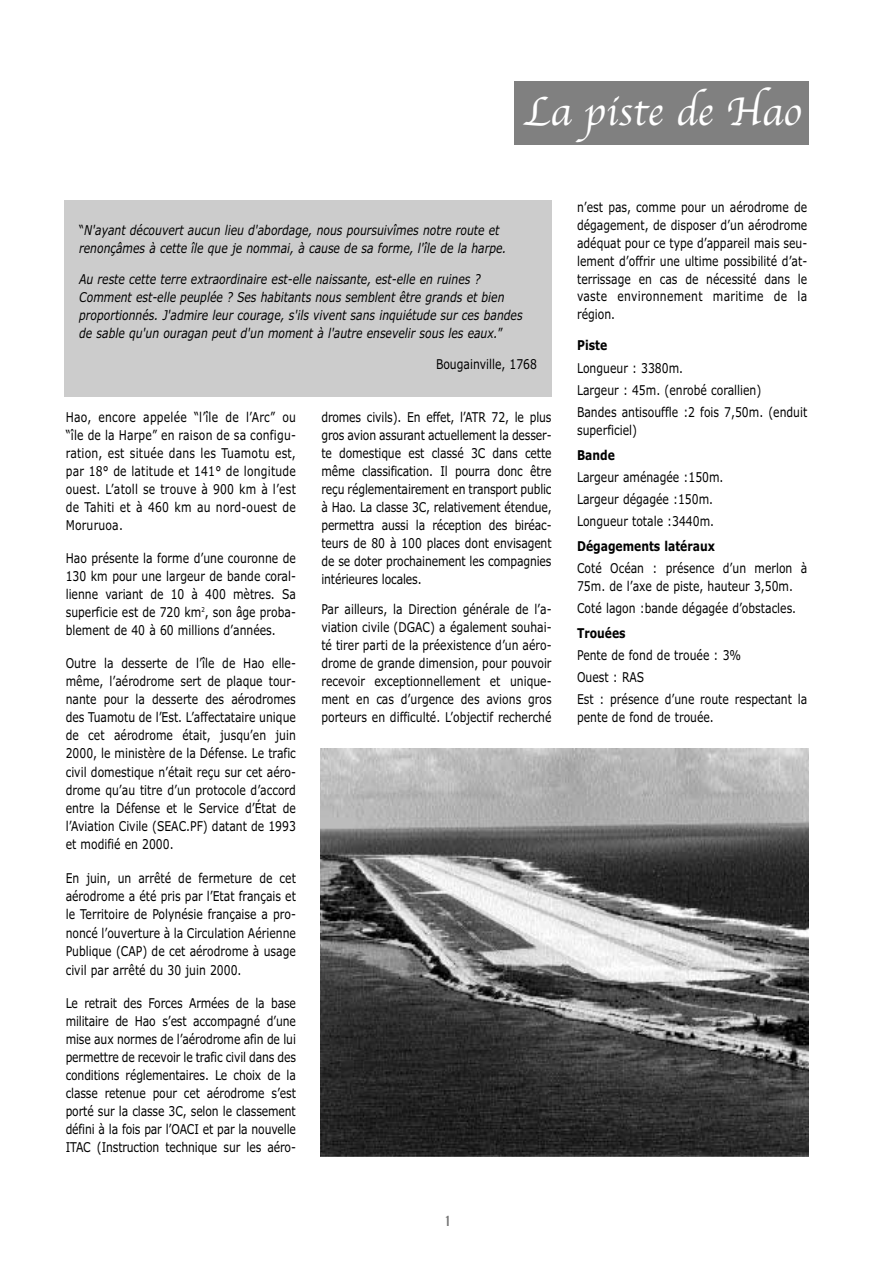
<style>
.page{position:relative;width:893px;height:1263px;background:#fff}
.page>*{position:absolute;margin:0;border:0;box-sizing:border-box;transform-origin:0 0}
.t1{font:42px "Apple Chancery";color:#fff}
.t2{font:13.5px/18px "Verdana";color:#000;text-align:justify;scale:.8 1}
.t3{font:italic 13.5px/18px "Verdana";color:#000;scale:.8 1}
.t4{font:700 13.5px "Verdana";color:#000;scale:.8 1}
.t5{font:13.5px "Gadget";color:#777;scale:.8 1}
.s1{font-style:normal}
</style>
<div class="page">
<img style="left:321px;top:748px;width:487px;height:409px">
<div style="left:514px;top:81px;width:294px;height:64px;background:#808080"></div>
<div style="left:64px;top:200px;width:488px;height:197px;background:#ccc"></div>
<h1 class="t1" style="left:523px;top:89px;width:280px">La piste de Hao</h1>
<p class="t3" style="left:79px;top:222px;width:535px"><span class="s1">“</span>N'ayant découvert aucun lieu d'abordage, nous poursuivîmes notre route et renonçâmes à cette île que je nommai, à cause de sa forme, l'île de la harpe.</p>
<p class="t3" style="left:79px;top:271px;width:555px">Au reste cette terre extraordinaire est-elle naissante, est-elle en ruines ?<br>Comment est-elle peuplée ? Ses habitants nous semblent être grands et bien proportionnés. J'admire leur courage, s'ils vivent sans inquiétude sur ces bandes de sable qu'un ouragan peut d'un moment à l'autre ensevelir sous les eaux.<span class="s1">”</span></p>
<p class="t2" style="left:436px;top:356px;width:128px">Bougainville, 1768</p>
<p class="t2" style="left:66px;top:409px;width:289px">Hao, encore appelée “l’île de l’Arc” ou “île de la Harpe” en raison de sa configu&shy;ration, est située dans les Tuamotu est, par 18° de latitude et 141° de longitude ouest. L’atoll se trouve à 900 km à l’est de Tahiti et à 460 km au nord-ouest de Moruruoa.</p>
<p class="t2" style="left:66px;top:550px;width:289px">Hao présente la forme d’une couronne de 130 km pour une largeur de bande coral&shy;lienne variant de 10 à 400 mètres. Sa superficie est de 720 km<sup>2</sup>, son âge proba&shy;blement de 40 à 60 millions d’années.</p>
<p class="t2" style="left:66px;top:655px;width:289px">Outre la desserte de l’île de Hao elle&shy;même, l’aérodrome sert de plaque tour&shy;nante pour la desserte des aérodromes des Tuamotu de l’Est. L’affectataire unique de cet aérodrome était, jusqu’en juin 2000, le ministère de la Défense. Le trafic civil domestique n’était reçu sur cet aéro&shy;drome qu’au titre d’un protocole d’accord entre la Défense et le Service d’État de l’Aviation Civile (SEAC.PF) datant de 1993 et modifié en 2000.</p>
<p class="t2" style="left:66px;top:870px;width:289px;line-height:18.5px">En juin, un arrêté de fermeture de cet aérodrome a été pris par l’Etat français et le Territoire de Polynésie française a pro&shy;noncé l’ouverture à la Circulation Aérienne Publique (CAP) de cet aérodrome à usage civil par arrêté du 30 juin 2000.</p>
<p class="t2" style="left:66px;top:995px;width:289px">Le retrait des Forces Armées de la base militaire de Hao s’est accompagné d’une mise aux normes de l’aérodrome afin de lui permettre de recevoir le trafic civil dans des conditions réglementaires. Le choix de la classe retenue pour cet aérodrome s’est porté sur la classe 3C, selon le classement défini à la fois par l’OACI et par la nouvelle ITAC (Instruction technique sur les aéro-</p>
<p class="t2" style="left:321px;top:409px;width:289px">dromes civils). En effet, l’ATR 72, le plus gros avion assurant actuellement la desser&shy;te domestique est classé 3C dans cette même classification. Il pourra donc être reçu réglementairement en transport public à Hao. La classe 3C, relativement étendue, permettra aussi la réception des biréac&shy;teurs de 80 à 100 places dont envisagent de se doter prochainement les compagnies intérieures locales.</p>
<p class="t2" style="left:321px;top:602px;width:289px">Par ailleurs, la Direction générale de l’a&shy;viation civile (DGAC) a également souhai&shy;té tirer parti de la préexistence d’un aéro&shy;drome de grande dimension, pour pouvoir recevoir exceptionnellement et unique&shy;ment en cas d’urgence des avions gros porteurs en difficulté. L’objectif recherché</p>
<p class="t5" style="left:444px;top:1216px;width:10px">1</p>
<p class="t2" style="left:577px;top:199px;width:289px">n’est pas, comme pour un aérodrome de dégagement, de disposer d’un aérodrome adéquat pour ce type d’appareil mais seu&shy;lement d’offrir une ultime possibilité d’at&shy;terrissage en cas de nécessité dans le vaste environnement maritime de la région.</p>
<p class="t4" style="left:577px;top:340px;width:39px">Piste</p>
<p class="t2" style="left:577px;top:358px;width:289px;line-height:22.2px;text-align:left">Longueur : 3380m.<br>Largeur : 45m. (enrobé corallien)<br>Bandes antisouffle :2 fois 7,50m. (enduit</p>
<p class="t2" style="left:577px;top:422px;width:76px">superficiel)</p>
<p class="t4" style="left:577px;top:449px;width:49px">Bande</p>
<p class="t2" style="left:577px;top:467px;width:185px;line-height:22.2px;text-align:left">Largeur aménagée :150m.<br>Largeur dégagée :150m.<br>Longueur totale :3440m.</p>
<p class="t4" style="left:577px;top:540px;width:174px">Dégagements latéraux</p>
<p class="t2" style="left:577px;top:560px;width:289px">Coté Océan : présence d’un merlon à<br>75m. de l’axe de piste, hauteur 3,50m.</p>
<p class="t2" style="left:577px;top:600px;width:275px">Coté lagon :bande dégagée d’obstacles.</p>
<p class="t4" style="left:577px;top:627px;width:62px">Trouées</p>
<p class="t2" style="left:577px;top:645px;width:289px;line-height:22.2px;text-align:left">Pente de fond de trouée : 3%<br>Ouest : RAS<br>Est : présence d’une route respectant la</p>
<p class="t2" style="left:577px;top:710px;width:172px">pente de fond de trouée.</p>
</div>
